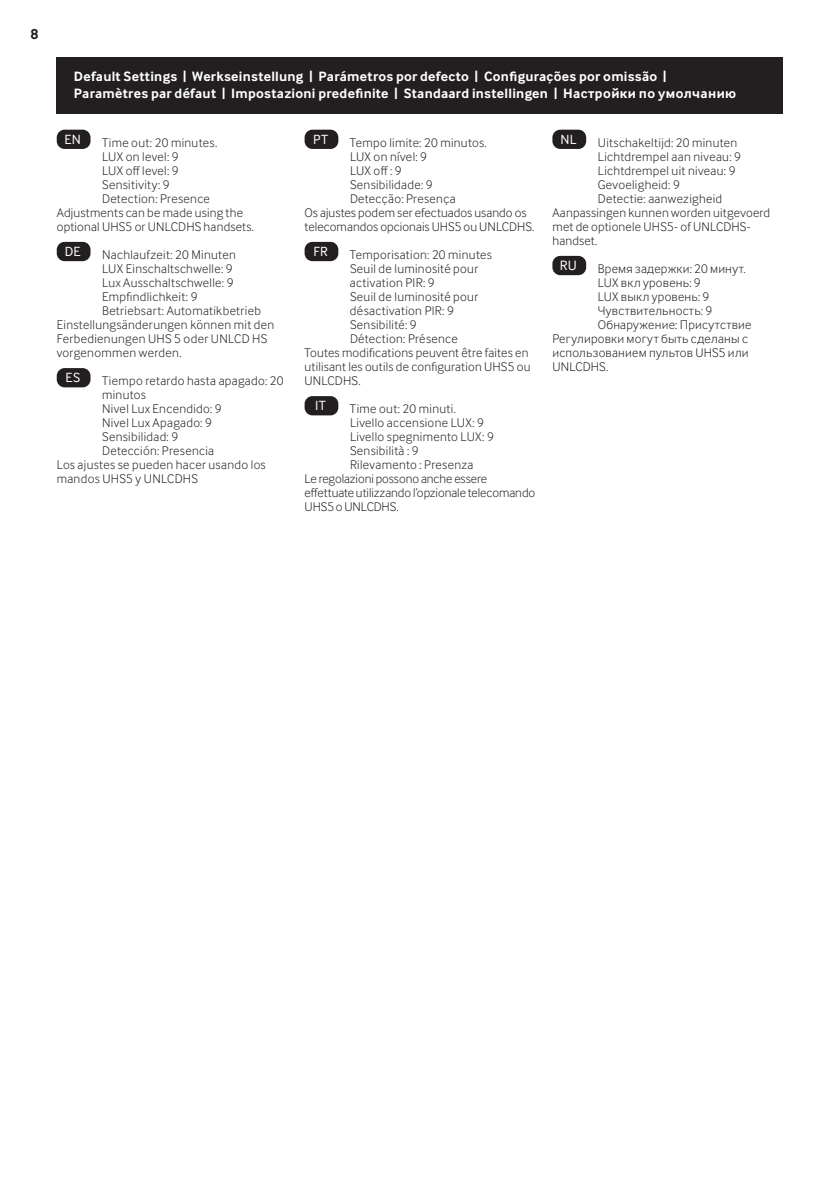
<style>
.page{position:relative;width:840px;height:1191px;background:#fff}
.page>*{position:absolute;margin:0;border:0;box-sizing:border-box;transform-origin:0 0}
.t1{font:700 15px "Inter Face";color:#231f20}
.Sub_Heading{font:700 14px/16.8px "Inter Face";letter-spacing:.02em;color:#fff}
.Sub_Heading-2{font:14px "Inter Face";color:#fff}
.Sub_Heading-3{font:13.8px "Inter Face";letter-spacing:.025em;color:#fff}
.Caption_Bullet{font:300 13px/14px "Inter Face";letter-spacing:.025em;color:#231f20}
.Caption_Copy_N{font:300 13px/14px "Inter Face";letter-spacing:.015em;color:#231f20}
.Caption_Copy_N-2{font:300 13px/14px "Inter Face";letter-spacing:-.005em;color:#231f20}
</style>
<div class="page">
<div style="left:57px;top:57px;width:725px;height:56px;background:#231f20"></div>
<div style="left:57px;top:130px;width:33px;height:19px;background:#231f20;border-radius:8px"></div>
<div style="left:57px;top:242px;width:33px;height:19px;background:#231f20;border-radius:8px"></div>
<div style="left:57px;top:368px;width:33px;height:19px;background:#231f20;border-radius:8px"></div>
<div style="left:304px;top:130px;width:34px;height:19px;background:#231f20;border-radius:8px"></div>
<div style="left:304px;top:242px;width:34px;height:19px;background:#231f20;border-radius:8px"></div>
<div style="left:304px;top:396px;width:34px;height:19px;background:#231f20;border-radius:8px"></div>
<div style="left:552px;top:130px;width:34px;height:19px;background:#231f20;border-radius:8px"></div>
<div style="left:552px;top:256px;width:34px;height:19px;background:#231f20;border-radius:8px"></div>
<p class="t1" style="left:30px;top:25px;width:10px">8</p>
<p class="Sub_Heading" style="left:74px;top:68px;width:663px">Default Settings | Werkseinstellung | Parámetros por defecto | Configurações por omissão |<br>Paramètres par défaut | Impostazioni predefinite | Standaard instellingen | Настройки по умолчанию</p>
<p class="Sub_Heading-3" style="left:64px;top:131px;width:18px">EN</p>
<p class="Caption_Bullet" style="left:102px;top:136px;width:117px">Time out: 20 minutes.<br>LUX on level: 9<br>LUX off level: 9<br>Sensitivity: 9<br>Detection: Presence</p>
<p class="Caption_Copy_N" style="left:57px;top:206px;width:199px">Adjustments can be made using the optional UHS5 or UNLCDHS handsets.</p>
<p class="Sub_Heading-3" style="left:65px;top:244px;width:17px">DE</p>
<p class="Caption_Bullet" style="left:102px;top:248px;width:135px">Nachlaufzeit: 20 Minuten</p>
<p class="Caption_Bullet" style="left:102px;top:262px;width:132px">LUX Einschaltschwelle: 9</p>
<p class="Caption_Bullet" style="left:102px;top:276px;width:133px">Lux Ausschaltschwelle: 9</p>
<p class="Caption_Bullet" style="left:102px;top:290px;width:97px">Empfindlichkeit: 9</p>
<p class="Caption_Bullet" style="left:102px;top:304px;width:160px">Betriebsart: Automatikbetrieb</p>
<p class="Caption_Copy_N" style="left:57px;top:318px;width:219px">Einstellungsänderungen können mit den<br>Ferbedienungen UHS 5 oder UNLCD HS vorgenommen werden.</p>
<p class="Sub_Heading-3" style="left:65px;top:370px;width:16px">ES</p>
<p class="Caption_Bullet" style="left:102px;top:374px;width:183px">Tiempo retardo hasta apagado: 20 minutos</p>
<p class="Caption_Bullet" style="left:102px;top:402px;width:121px">Nivel Lux Encendido: 9</p>
<p class="Caption_Bullet" style="left:102px;top:416px;width:111px">Nivel Lux Apagado: 9</p>
<p class="Caption_Bullet" style="left:102px;top:430px;width:77px">Sensibilidad: 9</p>
<p class="Caption_Bullet" style="left:102px;top:444px;width:113px">Detección: Presencia</p>
<p class="Caption_Copy_N" style="left:57px;top:458px;width:210px">Los ajustes se pueden hacer usando los mandos UHS5 y UNLCDHS</p>
<p class="Sub_Heading-3" style="left:313px;top:131px;width:17px">PT</p>
<p class="Caption_Bullet" style="left:350px;top:136px;width:138px">Tempo limite: 20 minutos.</p>
<p class="Caption_Bullet" style="left:350px;top:150px;width:78px">LUX on nível: 9</p>
<p class="Caption_Bullet" style="left:350px;top:164px;width:53px">LUX off : 9</p>
<p class="Caption_Bullet" style="left:350px;top:178px;width:84px">Sensibilidade: 9</p>
<p class="Caption_Bullet" style="left:350px;top:192px;width:107px">Detecção: Presença</p>
<p class="Caption_Copy_N" style="left:304px;top:206px;width:231px">Os ajustes podem ser efectuados usando os telecomandos opcionais UHS5 ou UNLCDHS.</p>
<p class="Sub_Heading-3" style="left:313px;top:244px;width:16px">FR</p>
<p class="Caption_Bullet" style="left:350px;top:248px;width:143px">Temporisation: 20 minutes</p>
<p class="Caption_Bullet" style="left:350px;top:262px;width:130px">Seuil de luminosité pour activation PIR: 9</p>
<p class="Caption_Bullet" style="left:350px;top:290px;width:130px">Seuil de luminosité pour désactivation PIR: 9</p>
<p class="Caption_Bullet" style="left:350px;top:318px;width:68px">Sensibilité: 9</p>
<p class="Caption_Bullet" style="left:350px;top:332px;width:109px">Détection: Présence</p>
<p class="Caption_Copy_N" style="left:304px;top:346px;width:227px">Toutes modifications peuvent être faites en utilisant les outils de configuration UHS5 ou<br>UNLCDHS.</p>
<p class="Sub_Heading-3" style="left:315px;top:398px;width:12px">IT</p>
<p class="Caption_Bullet" style="left:350px;top:402px;width:107px">Time out: 20 minuti.</p>
<p class="Caption_Bullet" style="left:350px;top:416px;width:135px">Livello accensione LUX: 9</p>
<p class="Caption_Bullet" style="left:350px;top:430px;width:145px">Livello spegnimento LUX: 9</p>
<p class="Caption_Bullet" style="left:350px;top:444px;width:70px">Sensibilità : 9</p>
<p class="Caption_Bullet" style="left:350px;top:458px;width:125px">Rilevamento : Presenza</p>
<p class="Caption_Copy_N-2" style="left:304px;top:472px;width:232px">Le regolazioni possono anche essere effettuate utilizzando l’opzionale telecomando<br>UHS5 o UNLCDHS.</p>
<p class="Sub_Heading-3" style="left:560px;top:131px;width:18px">NL</p>
<p class="Caption_Bullet" style="left:597px;top:136px;width:141px">Uitschakeltijd: 20 minuten</p>
<p class="Caption_Bullet" style="left:597px;top:150px;width:144px">Lichtdrempel aan niveau: 9</p>
<p class="Caption_Bullet" style="left:597px;top:164px;width:139px">Lichtdrempel uit niveau: 9</p>
<p class="Caption_Bullet" style="left:597px;top:178px;width:83px">Gevoeligheid: 9</p>
<p class="Caption_Bullet" style="left:597px;top:192px;width:126px">Detectie: aanwezigheid</p>
<p class="Caption_Copy_N" style="left:552px;top:206px;width:219px">Aanpassingen kunnen worden uitgevoerd met de optionele UHS5- of UNLCDHS&shy;handset.</p>
<p class="Sub_Heading-2" style="left:559px;top:258px;width:19px">RU</p>
<p class="Caption_Bullet" style="left:597px;top:262px;width:149px">Время задержки: 20 минут.</p>
<p class="Caption_Bullet" style="left:597px;top:276px;width:104px">LUX вкл уровень: 9</p>
<p class="Caption_Bullet" style="left:597px;top:290px;width:113px">LUX выкл уровень: 9</p>
<p class="Caption_Bullet" style="left:597px;top:304px;width:116px">Чувствительность: 9</p>
<p class="Caption_Bullet" style="left:597px;top:318px;width:155px">Обнаружение: Присутствие</p>
<p class="Caption_Bullet" style="left:552px;top:332px;width:198px;text-align:justify">Регулировки могут быть сделаны с использованием пультов UHS5 или UNLCDHS.</p>
</div>
